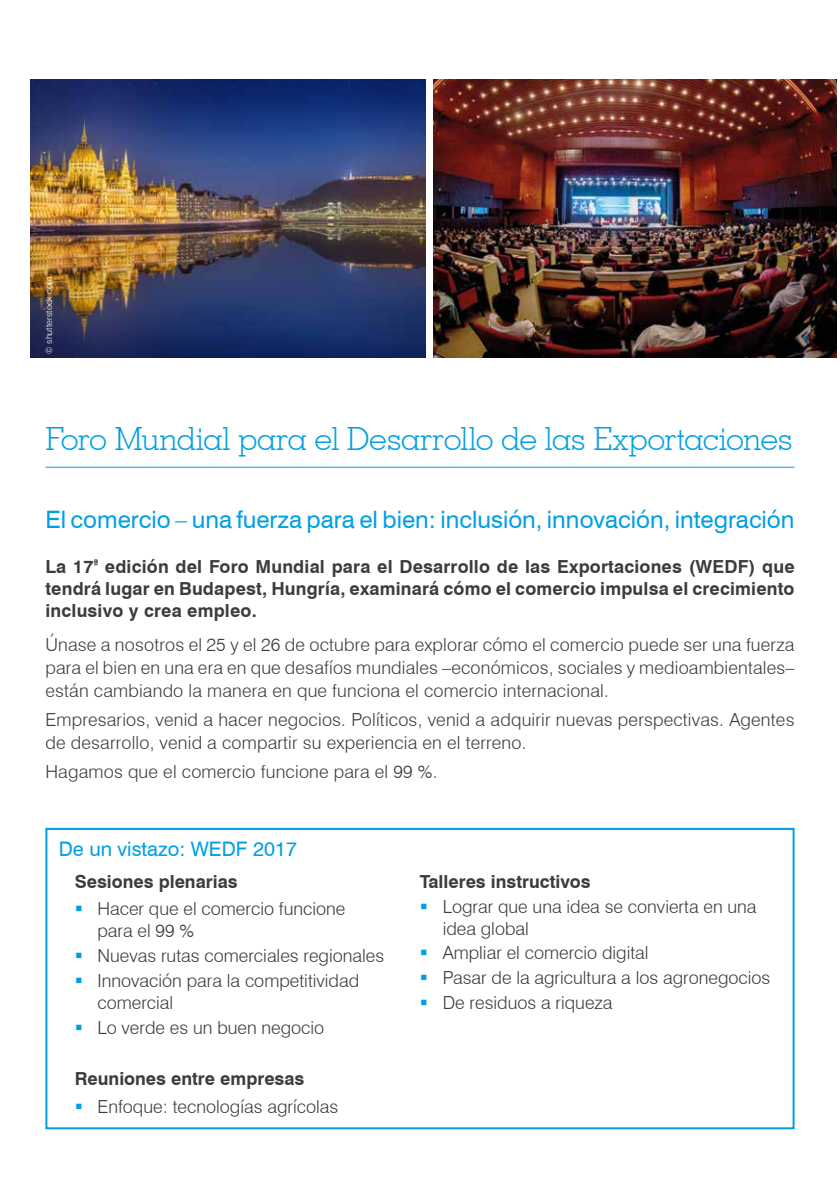
<style>
.page{position:relative;width:840px;height:1191px;background:#fff}
.page>*{position:absolute;margin:0;border:0;box-sizing:border-box;transform-origin:0 0}
.t1{font:300 32px "Geometric Slab 703 BT";letter-spacing:-.025em;color:#009fe3}
.t2{font:24px "Swiss 721 BT";color:#009fe3}
.t3{font:20px "Swiss 721 BT";color:#009fe3}
.t4{font:300 18px/24.8px "Swiss 721 BT";color:#3c3c3b}
.t5{font:700 18px/22px "Swiss 721 BT";color:#3c3c3b;text-align:justify}
.t6{font:300 9px "Swiss 721 BT";color:#fff}
</style>
<div class="page">
<img style="left:433px;top:79px;width:403px;height:278px">
<img style="left:31px;top:79px;width:394px;height:278px">
<div style="left:45px;top:828px;width:749px;height:301px;border:2px solid #009fe3"></div>
<hr style="left:45px;top:467px;width:749px;height:1px;background:#009fe3">
<p class="t6" style="left:44px;top:354px;width:78px;rotate:-90deg">© shutterstock.com</p>
<h1 class="t1" style="left:45px;top:419px;width:748px">Foro Mundial para el Desarrollo de las Exportaciones</h1>
<h2 class="t2" style="left:45px;top:505px;width:750px">El comercio – una fuerza para el bien: inclusión, innovación, integración</h2>
<p class="t5" style="left:45px;top:555px;width:750px">La 17<sup>ª</sup> edición del Foro Mundial para el Desarrollo de las Exportaciones (WEDF) que tendrá lugar en Budapest, Hungría, examinará cómo el comercio impulsa el crecimiento inclusivo y crea empleo.</p>
<p class="t4" style="left:45px;top:633px;width:750px;line-height:23px;text-align:justify">Únase a nosotros el 25 y el 26 de octubre para explorar cómo el comercio puede ser una fuerza para el bien en una era en que desafíos mundiales –económicos, sociales y medioambientales– están cambiando la manera en que funciona el comercio internacional.</p>
<p class="t4" style="left:45px;top:708px;width:750px;line-height:23px">Empresarios, venid a hacer negocios. Políticos, venid a adquirir nuevas perspectivas. Agentes de desarrollo, venid a compartir su experiencia en el terreno.</p>
<p class="t4" style="left:45px;top:759px;width:393px">Hagamos que el comercio funcione para el 99 %.</p>
<p class="t3" style="left:59px;top:837px;width:239px">De un vistazo: WEDF 2017</p>
<p class="t5" style="left:75px;top:870px;width:164px">Sesiones plenarias</p>
<p class="t4" style="left:97px;top:898px;width:249px;line-height:22px">Hacer que el comercio funcione para el 99 %</p>
<p class="t4" style="left:97px;top:943px;width:288px">Nuevas rutas comerciales regionales<br>Innovación para la competitividad</p>
<p class="t4" style="left:97px;top:990px;width:228px">comercial<br>Lo verde es un buen negocio</p>
<p class="t5" style="left:75px;top:1067px;width:231px">Reuniones entre empresas</p>
<p class="t4" style="left:97px;top:1093px;width:242px">Enfoque: tecnologías agrícolas</p>
<p class="t5" style="left:420px;top:870px;width:172px">Talleres instructivos</p>
<p class="t4" style="left:442px;top:895px;width:315px;line-height:22px">Lograr que una idea se convierta en una idea global</p>
<p class="t4" style="left:442px;top:940px;width:329px">Ampliar el comercio digital<br>Pasar de la agricultura a los agronegocios<br>De residuos a riqueza</p>
</div>
